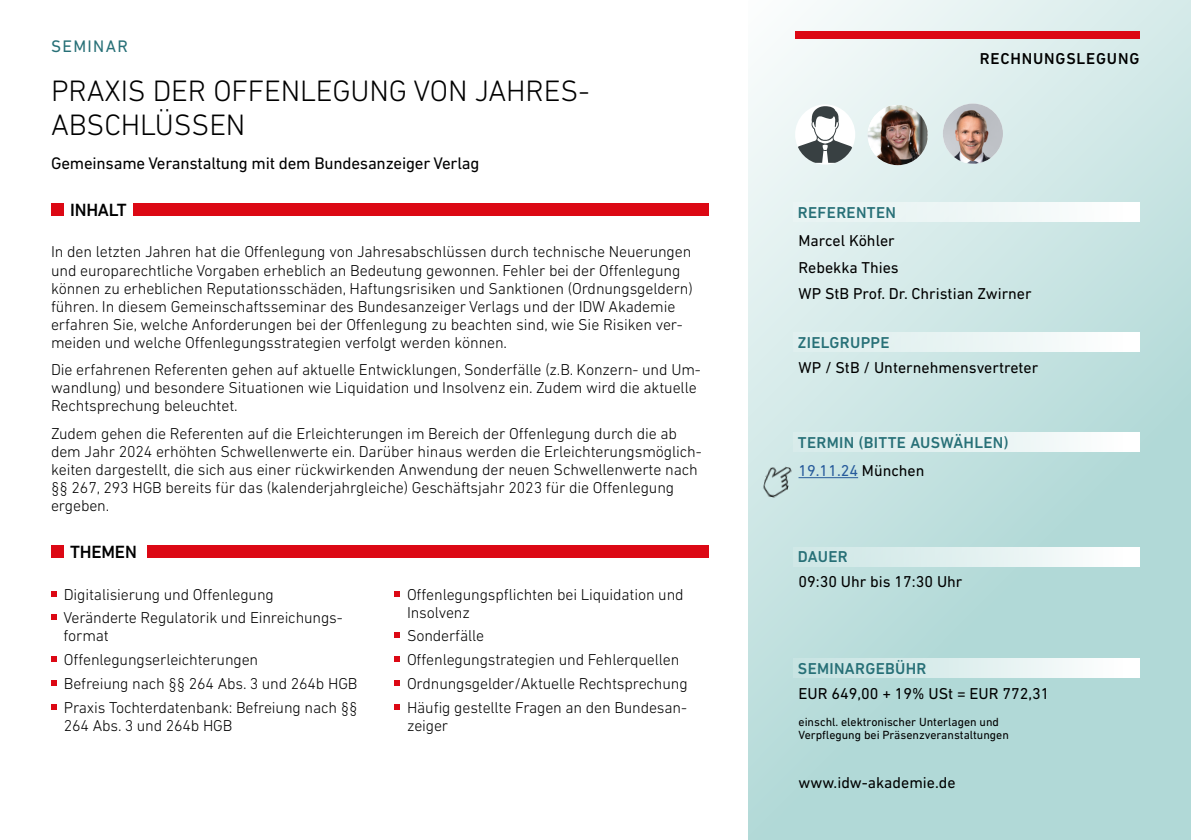
<style>
.page{position:relative;width:1191px;height:840px;background:#fff}
.page>*{position:absolute;margin:0;border:0;box-sizing:border-box;transform-origin:0 0}
.t1{font:300 30px/34px "DIN Next LT Pro";letter-spacing:-.005em;color:#000}
.t2{font:500 18px "DIN Next LT Pro";letter-spacing:-.01em;color:#000}
.t3{font:17px "DIN Next LT Pro";letter-spacing:-.01em;color:#000}
.t4{font:17px "DIN Next LT Pro";letter-spacing:.08em;color:#277077}
.t5{font:300 16px/18px "DIN Next LT Pro";letter-spacing:-.01em;color:#000}
.t6{font:16px/26px "DIN Next LT Pro";color:#000}
.t7{font:500 16px "DIN Next LT Pro";letter-spacing:.02em;color:#277077}
.t8{font:16px "DIN Next LT Pro";color:#275b9b}
.t9{font:500 16px "DIN Next LT Pro";letter-spacing:.05em;color:#000}
.t10{font:12px/13px "DIN Next LT Pro";color:#000}
.s1{color:#000}
</style>
<div class="page">
<svg style="left:748px;top:0;width:443px;height:839px;background:#c6e3e1"></svg>
<svg style="left:51px;top:591px;width:5px;height:5px"></svg>
<svg style="left:51px;top:614px;width:5px;height:5px"></svg>
<svg style="left:51px;top:656px;width:5px;height:5px"></svg>
<svg style="left:51px;top:680px;width:5px;height:5px"></svg>
<svg style="left:51px;top:704px;width:5px;height:4px"></svg>
<svg style="left:394px;top:591px;width:5px;height:5px"></svg>
<svg style="left:394px;top:632px;width:5px;height:5px"></svg>
<svg style="left:394px;top:656px;width:5px;height:5px"></svg>
<svg style="left:394px;top:680px;width:5px;height:5px"></svg>
<svg style="left:394px;top:704px;width:5px;height:4px"></svg>
<img style="left:761px;top:462px;width:31px;height:38px">
<div style="left:793px;top:202px;width:347px;height:20px;background:linear-gradient(to right,#e5f2f1,#fcfdfd)"></div>
<div style="left:793px;top:332px;width:347px;height:19px;background:linear-gradient(to right,#dbedec,#fcfefe)"></div>
<div style="left:793px;top:432px;width:347px;height:20px;background:linear-gradient(to right,#d4e9e8,#fdfefe)"></div>
<div style="left:793px;top:546px;width:347px;height:20px;background:linear-gradient(to right,#cbe5e4,#fdfefe)"></div>
<div style="left:793px;top:658px;width:347px;height:19px;background:linear-gradient(to right,#c3e1e0,#fff)"></div>
<hr style="left:798px;top:477px;width:60px;height:1px;background:#275b9b">
<svg style="left:795px;top:106px;width:60px;height:57px"></svg>
<img style="left:867px;top:105px;width:60px;height:60px;border-radius:30px">
<img style="left:943px;top:103px;width:60px;height:61px;border-radius:30px">
<div style="left:795px;top:31px;width:345px;height:8px;background:#dc0814"></div>
<div style="left:51px;top:204px;width:12px;height:12px;background:#dc0814"></div>
<div style="left:133px;top:204px;width:576px;height:12px;background:#dc0814"></div>
<div style="left:51px;top:545px;width:12px;height:12px;background:#dc0814"></div>
<div style="left:147px;top:545px;width:562px;height:12px;background:#dc0814"></div>
<p class="t4" style="left:51px;top:36px;width:78px">SEMINAR</p>
<h1 class="t1" style="left:51px;top:73px;width:540px">PRAXIS DER OFFENLEGUNG VON JAHRES-<br>ABSCHLÜSSEN</h1>
<p class="t3" style="left:51px;top:153px;width:430px">Gemeinsame Veranstaltung mit dem Bundesanzeiger Verlag</p>
<p class="t2" style="left:70px;top:199px;width:58px">INHALT</p>
<p class="t5" style="left:51px;top:243px;width:643px">In den letzten Jahren hat die Offenlegung von Jahresabschlüssen durch technische Neuerungen und europarechtliche Vorgaben erheblich an Bedeutung gewonnen. Fehler bei der Offenlegung können zu erheblichen Reputationsschäden, Haftungsrisiken und Sanktionen (Ordnungsgeldern) führen. In diesem Gemeinschaftsseminar des Bundesanzeiger Verlags und der IDW Akademie erfahren Sie, welche Anforderungen bei der Offenlegung zu beachten sind, wie Sie Risiken ver&shy;meiden und welche Offenlegungsstrategien verfolgt werden können.</p>
<p class="t5" style="left:51px;top:360px;width:651px">Die erfahrenen Referenten gehen auf aktuelle Entwicklungen, Sonderfälle (z.B. Konzern- und Um&shy;wandlung) und besondere Situationen wie Liquidation und Insolvenz ein. Zudem wird die aktuelle<br>Rechtsprechung beleuchtet.</p>
<p class="t5" style="left:51px;top:424px;width:652px">Zudem gehen die Referenten auf die Erleichterungen im Bereich der Offenlegung durch die ab dem Jahr 2024 erhöhten Schwellenwerte ein. Darüber hinaus werden die Erleichterungsmöglich&shy;keiten dargestellt, die sich aus einer rückwirkenden Anwendung der neuen Schwellenwerte nach §§ 267, 293 HGB bereits für das (kalenderjahrgleiche) Geschäftsjahr 2023 für die Offenlegung ergeben.</p>
<p class="t2" style="left:70px;top:540px;width:68px">THEMEN</p>
<p class="t5" style="left:63px;top:582px;width:281px;line-height:23.6px">Digitalisierung und Offenlegung<br>Veränderte Regulatorik und Einreichungs-</p>
<p class="t5" style="left:63px;top:623px;width:295px;line-height:23.6px">format<br>Offenlegungserleichterungen<br>Befreiung nach §§ 264 Abs. 3 und 264b HGB<br>Praxis Tochterdatenbank: Befreiung nach §§</p>
<p class="t5" style="left:64px;top:715px;width:170px">264 Abs. 3 und 264b HGB</p>
<p class="t5" style="left:407px;top:584px;width:278px">Offenlegungspflichten bei Liquidation und<br>Insolvenz</p>
<p class="t5" style="left:407px;top:623px;width:282px;line-height:23.6px">Sonderfälle<br>Offenlegungstrategien und Fehlerquellen Ordnungsgelder/Aktuelle Rechtsprechung Häufig gestellte Fragen an den Bundesan-</p>
<p class="t5" style="left:407px;top:715px;width:43px">zeiger</p>
<p class="t7" style="left:798px;top:203px;width:99px">REFERENTEN</p>
<p class="t9" style="left:980px;top:49px;width:161px">RECHNUNGSLEGUNG</p>
<p class="t6" style="left:798px;top:228px;width:235px">Marcel Köhler<br>Rebekka Thies<br>WP StB Prof. Dr. Christian Zwirner</p>
<p class="t7" style="left:798px;top:333px;width:93px">ZIELGRUPPE</p>
<p class="t6" style="left:798px;top:354px;width:241px">WP / StB / Unternehmensvertreter</p>
<p class="t7" style="left:798px;top:433px;width:212px">TERMIN (BITTE AUSWÄHLEN)</p>
<p class="t8" style="left:798px;top:461px;width:127px">19.11.24 <span class="s1">München</span></p>
<p class="t7" style="left:798px;top:547px;width:51px">DAUER</p>
<p class="t6" style="left:798px;top:568px;width:165px">09:30 Uhr bis 17:30 Uhr</p>
<p class="t7" style="left:798px;top:659px;width:130px">SEMINARGEBÜHR</p>
<p class="t6" style="left:798px;top:679px;width:253px">EUR 649,00 + 19% USt = EUR 772,31</p>
<p class="t10" style="left:798px;top:715px;width:212px">einschl. elektronischer Unterlagen und<br>Verpflegung bei Präsenzveranstaltungen</p>
<p class="t6" style="left:798px;top:768px;width:159px">www.idw-akademie.de</p>
</div>
